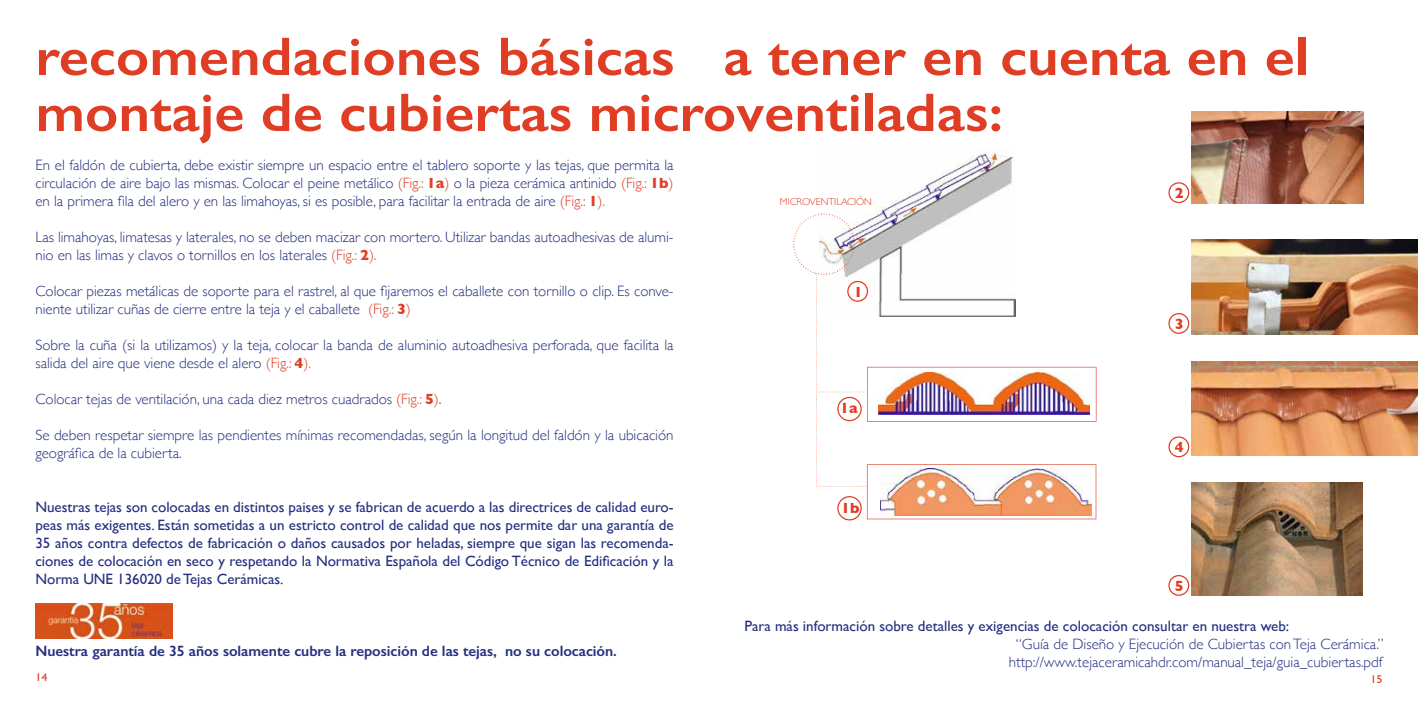
<style>
.page{position:relative;width:1418px;height:709px;background:#fff}
.page>*{position:absolute;margin:0;border:0;box-sizing:border-box;transform-origin:0 0}
.t1{font:600 54.5px/56px "Gill Sans";color:#e03d25;scale:1.07 1}
.t2{font:300 15px/18px "Gill Sans";color:#232f7f}
.t3{font:15px/18px "Gill Sans";color:#232f7f;text-align:justify}
.t4{font:600 15px "Gill Sans";color:#232f7f}
.t5{font:700 15px "Gill Sans";color:#e03d25}
.t6{font:11.25px "Gill Sans";color:#e03d25;scale:1.07 1}
.t7{font:300 10px "Gill Sans";color:#e03d25}
.s1{color:#e03d25}
.s2{font-weight:700;color:#e03d25}
</style>
<div class="page">
<img style="left:35px;top:603px;width:137px;height:35px">
<img style="left:874px;top:149px;width:139px;height:64px">
<svg style="left:793px;top:213px;width:303px;height:307px"></svg>
<svg style="left:1168px;top:182px;width:21px;height:21px"></svg>
<img style="left:1191px;top:112px;width:172px;height:91px">
<svg style="left:1168px;top:313px;width:21px;height:21px"></svg>
<img style="left:1191px;top:240px;width:226px;height:94px">
<svg style="left:1168px;top:436px;width:21px;height:21px"></svg>
<img style="left:1191px;top:361px;width:226px;height:95px">
<svg style="left:1168px;top:575px;width:21px;height:21px"></svg>
<img style="left:1191px;top:482px;width:170px;height:113px">
<h1 class="t1" style="left:35px;top:28px;width:1191px">recomendaciones básicas a tener en cuenta en el montaje de cubiertas microventiladas:</h1>
<p class="t2" style="left:35px;top:155px;width:639px;text-align:justify">En el faldón de cubierta, debe existir siempre un espacio entre el tablero soporte y las tejas, que permita la circulación de aire bajo las mismas. Colocar el peine metálico <span class="s1">(Fig.:</span> <span class="s2">1a</span><span class="s1">)</span> o la pieza cerámica antinido <span class="s1">(Fig.:</span> <span class="s2">1b</span><span class="s1">) </span>en la primera fila del alero y en las limahoyas, si es posible, para facilitar la entrada de aire <span class="s1">(Fig.:</span> <span class="s2">1</span><span class="s1">).</span></p>
<p class="t2" style="left:35px;top:227px;width:639px">Las limahoyas, limatesas y laterales, no se deben macizar con mortero. Utilizar bandas autoadhesivas de alumi&shy;nio en las limas y clavos o tornillos en los laterales <span class="s1">(Fig.:</span> <span class="s2">2</span><span class="s1">).</span></p>
<p class="t2" style="left:35px;top:281px;width:639px">Colocar piezas metálicas de soporte para el rastrel, al que fijaremos el caballete con tornillo o clip. Es conve&shy;niente utilizar cuñas de cierre entre la teja y el caballete <span class="s1">(Fig.:</span> <span class="s2">3</span><span class="s1">)</span></p>
<p class="t2" style="left:35px;top:335px;width:639px">Sobre la cuña (si la utilizamos) y la teja, colocar la banda de aluminio autoadhesiva perforada, que facilita la salida del aire que viene desde el alero <span class="s1">(Fig.:</span> <span class="s2">4</span><span class="s1">).</span></p>
<p class="t2" style="left:35px;top:389px;width:407px">Colocar tejas de ventilación, una cada diez metros cuadrados <span class="s1">(Fig.:</span> <span class="s2">5</span><span class="s1">)</span>.</p>
<p class="t2" style="left:35px;top:425px;width:639px">Se deben respetar siempre las pendientes mínimas recomendadas, según la longitud del faldón y la ubicación geográfica de la cubierta.</p>
<p class="t5" style="left:1174px;top:181px;width:10px">2</p>
<p class="t7" style="left:780px;top:193px;width:94px">MICROVENTILACIÓN</p>
<p class="t5" style="left:853px;top:280px;width:10px">1</p>
<p class="t5" style="left:1174px;top:312px;width:10px">3</p>
<p class="t5" style="left:840px;top:396px;width:19px">1a</p>
<p class="t5" style="left:1174px;top:435px;width:10px">4</p>
<p class="t3" style="left:35px;top:498px;width:639px">Nuestras tejas son colocadas en distintos paises y se fabrican de acuerdo a las directrices de calidad euro&shy;peas más exigentes. Están sometidas a un estricto control de calidad que nos permite dar una garantía de 35 años contra defectos de fabricación o daños causados por heladas, siempre que sigan las recomenda&shy;ciones de colocación en seco y respetando la Normativa Española del Código Técnico de Edificación y la Norma UNE 136020 de Tejas Cerámicas.</p>
<p class="t4" style="left:35px;top:642px;width:583px">Nuestra garantía de 35 años solamente cubre la reposición de las tejas, no su colocación.</p>
<p class="t5" style="left:841px;top:496px;width:20px">1b</p>
<p class="t5" style="left:1174px;top:574px;width:10px">5</p>
<p class="t3" style="left:744px;top:616px;width:546px">Para más información sobre detalles y exigencias de colocación consultar en nuestra web:</p>
<p class="t2" style="left:1008px;top:634px;width:376px;text-align:center">“Guía de Diseño y Ejecución de Cubiertas con Teja Cerámica.” http://www.tejaceramicahdr.com/manual_teja/guia_cubiertas.pdf</p>
<p class="t6" style="left:35px;top:671px;width:13px">14</p>
<p class="t6" style="left:1370px;top:672px;width:13px">15</p>
</div>
